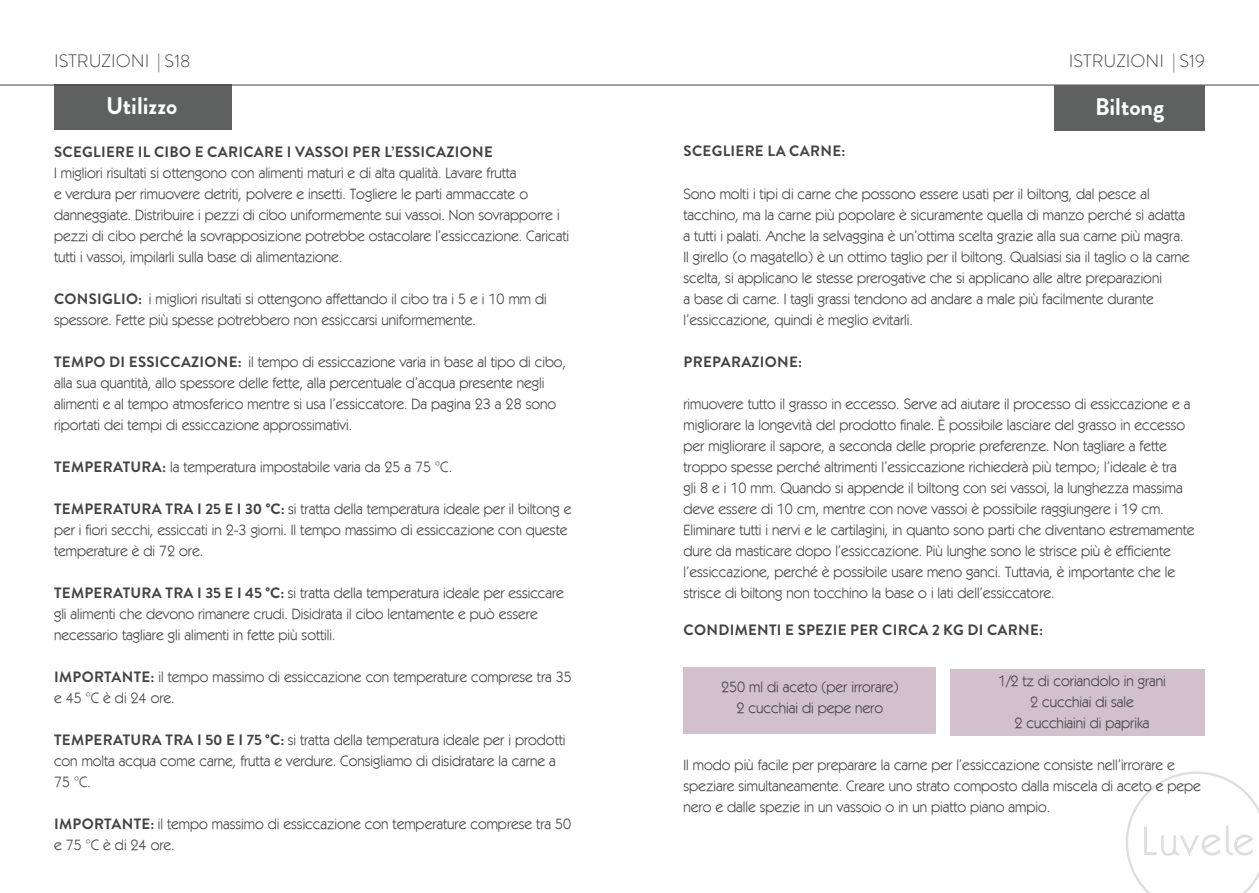
<style>
.page{position:relative;width:1259px;height:893px;background:#fff}
.page>*{position:absolute;margin:0;border:0;box-sizing:border-box;transform-origin:0 0}
.t1{font:700 24px "Brandon Grotesque";color:#fff}
.t2{font:300 18px "Brandon Grotesque";color:#444344}
.t3{font:15px/21px "Kabel IT Cby BT";color:#444344}
.t4{font:700 15px "Brandon Grotesque";letter-spacing:.02em;color:#444344}
.s1{font-family:"Brandon Grotesque";font-weight:700}
</style>
<div class="page">
<svg style="left:1126px;top:771px;width:133px;height:122px"></svg>
<div style="left:54px;top:85px;width:177px;height:45px;background:#5f6060"></div>
<hr style="left:0;top:85px;width:1259px;height:1px;background:#444344">
<div style="left:683px;top:667px;width:252px;height:67px;background:#d2c0cd"></div>
<div style="left:950px;top:669px;width:255px;height:66px;background:#d2c0cd"></div>
<div style="left:1054px;top:85px;width:151px;height:46px;background:#5f6060"></div>
<p class="t2" style="left:54px;top:49px;width:138px">ISTRUZIONI | S18</p>
<p class="t2" style="left:1068px;top:49px;width:138px">ISTRUZIONI | S19</p>
<h1 class="t1" style="left:106px;top:89px;width:73px">Utilizzo</h1>
<h1 class="t1" style="left:1095px;top:90px;width:71px">Biltong</h1>
<p class="t4" style="left:54px;top:141px;width:440px">SCEGLIERE IL CIBO E CARICARE I VASSOI PER L’ESSICAZIONE</p>
<p class="t3" style="left:54px;top:162px;width:516px">I migliori risultati si ottengono con alimenti maturi e di alta qualità. Lavare frutta<br>e verdura per rimuovere detriti, polvere e insetti. Togliere le parti ammaccate o danneggiate. Distribuire i pezzi di cibo uniformemente sui vassoi. Non sovrapporre i pezzi di cibo perché la sovrapposizione potrebbe ostacolare l’essiccazione. Caricati tutti i vassoi, impilarli sulla base di alimentazione.</p>
<p class="t3" style="left:54px;top:288px;width:494px"><span class="s1">CONSIGLIO:</span> i migliori risultati si ottengono affettando il cibo tra i 5 e i 10 mm di spessore. Fette più spesse potrebbero non essiccarsi uniformemente.</p>
<p class="t3" style="left:54px;top:351px;width:513px"><span class="s1">TEMPO DI ESSICCAZIONE:</span> il tempo di essiccazione varia in base al tipo di cibo, alla sua quantità, allo spessore delle fette, alla percentuale d’acqua presente negli alimenti e al tempo atmosferico mentre si usa l’essiccatore. Da pagina 23 a 28 sono riportati dei tempi di essiccazione approssimativi.</p>
<p class="t3" style="left:54px;top:456px;width:399px"><span class="s1">TEMPERATURA:</span> la temperatura impostabile varia da 25 a 75 °C.</p>
<p class="t3" style="left:54px;top:498px;width:519px"><span class="s1">TEMPERATURA TRA I 25 E I 30 °C:</span> si tratta della temperatura ideale per il biltong e per i fiori secchi, essiccati in 2-3 giorni. Il tempo massimo di essiccazione con queste temperature è di 72 ore.</p>
<p class="t3" style="left:54px;top:582px;width:511px"><span class="s1">TEMPERATURA TRA I 35 E I 45 °C:</span> si tratta della temperatura ideale per essiccare gli alimenti che devono rimanere crudi. Disidrata il cibo lentamente e può essere necessario tagliare gli alimenti in fette più sottili.</p>
<p class="t3" style="left:54px;top:666px;width:519px"><span class="s1">IMPORTANTE:</span> il tempo massimo di essiccazione con temperature comprese tra 35 e 45 °C è di 24 ore.</p>
<p class="t3" style="left:54px;top:729px;width:513px"><span class="s1">TEMPERATURA TRA I 50 E I 75 °C:</span> si tratta della temperatura ideale per i prodotti con molta acqua come carne, frutta e verdure. Consigliamo di disidratare la carne a<br>75 °C.</p>
<p class="t3" style="left:54px;top:813px;width:519px"><span class="s1">IMPORTANTE:</span> il tempo massimo di essiccazione con temperature comprese tra 50 e 75 °C è di 24 ore.</p>
<p class="t4" style="left:683px;top:140px;width:163px">SCEGLIERE LA CARNE:</p>
<p class="t3" style="left:683px;top:183px;width:507px">Sono molti i tipi di carne che possono essere usati per il biltong, dal pesce al tacchino, ma la carne più popolare è sicuramente quella di manzo perché si adatta a tutti i palati. Anche la selvaggina è un’ottima scelta grazie alla sua carne più magra.<br>Il girello (o magatello) è un ottimo taglio per il biltong. Qualsiasi sia il taglio o la carne scelta, si applicano le stesse prerogative che si applicano alle altre preparazioni<br>a base di carne. I tagli grassi tendono ad andare a male più facilmente durante l’essiccazione, quindi è meglio evitarli.</p>
<p class="t4" style="left:683px;top:351px;width:120px">PREPARAZIONE:</p>
<p class="t3" style="left:683px;top:393px;width:513px">rimuovere tutto il grasso in eccesso. Serve ad aiutare il processo di essiccazione e a migliorare la longevità del prodotto finale. È possibile lasciare del grasso in eccesso per migliorare il sapore, a seconda delle proprie preferenze. Non tagliare a fette troppo spesse perché altrimenti l’essiccazione richiederà più tempo; l’ideale è tra<br>gli 8 e i 10 mm. Quando si appende il biltong con sei vassoi, la lunghezza massima deve essere di 10 cm, mentre con nove vassoi è possibile raggiungere i 19 cm.<br>Eliminare tutti i nervi e le cartilagini, in quanto sono parti che diventano estremamente dure da masticare dopo l’essiccazione. Più lunghe sono le strisce più è efficiente l’essiccazione, perché è possibile usare meno ganci. Tuttavia, è importante che le strisce di biltong non tocchino la base o i lati dell’essiccatore.</p>
<p class="t4" style="left:683px;top:620px;width:361px">CONDIMENTI E SPEZIE PER CIRCA 2 KG DI CARNE:</p>
<p class="t3" style="left:721px;top:676px;width:179px;text-align:center">250 ml di aceto (per irrorare)<br>2 cucchiai di pepe nero</p>
<p class="t3" style="left:998px;top:670px;width:169px;text-align:center">1/2 tz di coriandolo in grani<br>2 cucchiai di sale<br>2 cucchiaini di paprika</p>
<p class="t3" style="left:683px;top:754px;width:519px">Il modo più facile per preparare la carne per l’essiccazione consiste nell’irrorare e speziare simultaneamente. Creare uno strato composto dalla miscela di aceto e pepe nero e dalle spezie in un vassoio o in un piatto piano ampio.</p>
</div>
